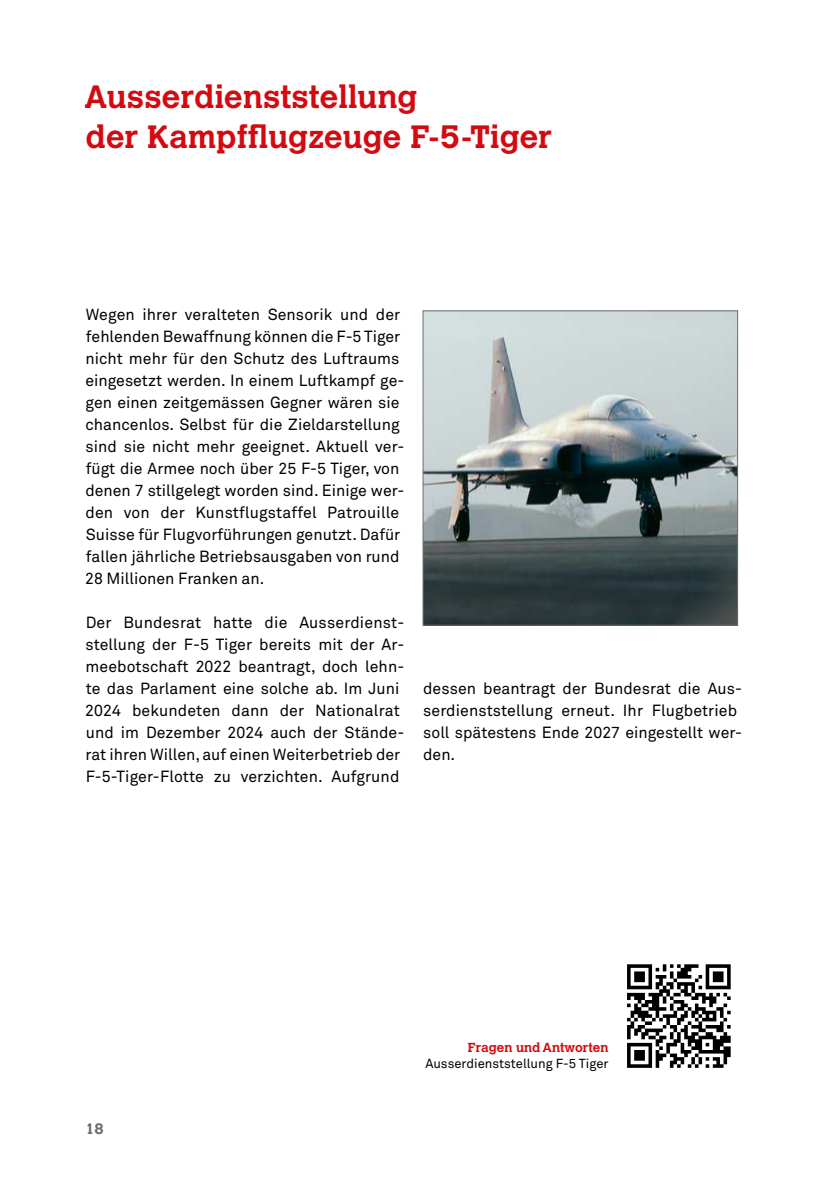
<style>
.page{position:relative;width:840px;height:1191px;background:#fff}
.page>*{position:absolute;margin:0;border:0;box-sizing:border-box;transform-origin:0 0}
.Titel{font:700 32px/40px "Calvert";letter-spacing:.005em;color:#d40a11}
.Grundschrift{font:16px/22px "Akkurat Pro";color:#000}
.t1{font:700 15px "Calvert";color:#6e6e6e}
.Grundschrift-2{font:13px/16px "Akkurat Pro";color:#000;text-align:right}
.s1{font-family:"Calvert";font-weight:700;color:#d40a11}
</style>
<div class="page">
<img style="left:424px;top:313px;width:311px;height:310px">
<div style="left:422px;top:311px;width:315px;height:314px;border:1px solid #6e6e6e"></div>
<svg style="left:627px;top:964px;width:103px;height:103px"></svg>
<p class="Titel" style="left:84px;top:76px;width:469px">Ausserdienststellung<br>der Kampfflugzeuge F-5-Tiger</p>
<p class="Grundschrift" style="left:85px;top:304px;width:320px">Wegen ihrer veralteten Sensorik und der fehlenden Bewaffnung können die F-5 Tiger nicht mehr für den Schutz des Luftraums eingesetzt werden. In einem Luftkampf ge&shy;gen einen zeitgemässen Gegner wären sie chancenlos. Selbst für die Zieldarstellung sind sie nicht mehr geeignet. Aktuell ver&shy;fügt die Armee noch über 25 F-5 Tiger, von denen 7 stillgelegt worden sind. Einige wer&shy;den von der Kunstflugstaffel Patrouille Suisse für Flugvorführungen genutzt. Dafür fallen jährliche Betriebsausgaben von rund 28 Millionen Franken an.</p>
<p class="Grundschrift" style="left:85px;top:612px;width:320px">Der Bundesrat hatte die Ausserdienst&shy;stellung der F-5 Tiger bereits mit der Ar&shy;meebotschaft 2022 beantragt, doch lehn&shy;te das Parlament eine solche ab. Im Juni 2024 bekundeten dann der Nationalrat und im Dezember 2024 auch der Stände&shy;rat ihren Willen, auf einen Weiterbetrieb der F-5-Tiger-Flotte zu verzichten. Aufgrund</p>
<p class="Grundschrift" style="left:423px;top:678px;width:320px">dessen beantragt der Bundesrat die Aus&shy;serdienststellung erneut. Ihr Flugbetrieb soll spätestens Ende 2027 eingestellt wer&shy;den.</p>
<p class="t1" style="left:85px;top:1119px;width:20px">18</p>
<p class="Grundschrift-2" style="left:425px;top:1040px;width:184px"><span class="s1">Fragen und Antworten<br></span>Ausserdienststellung F-5 Tiger</p>
</div>
